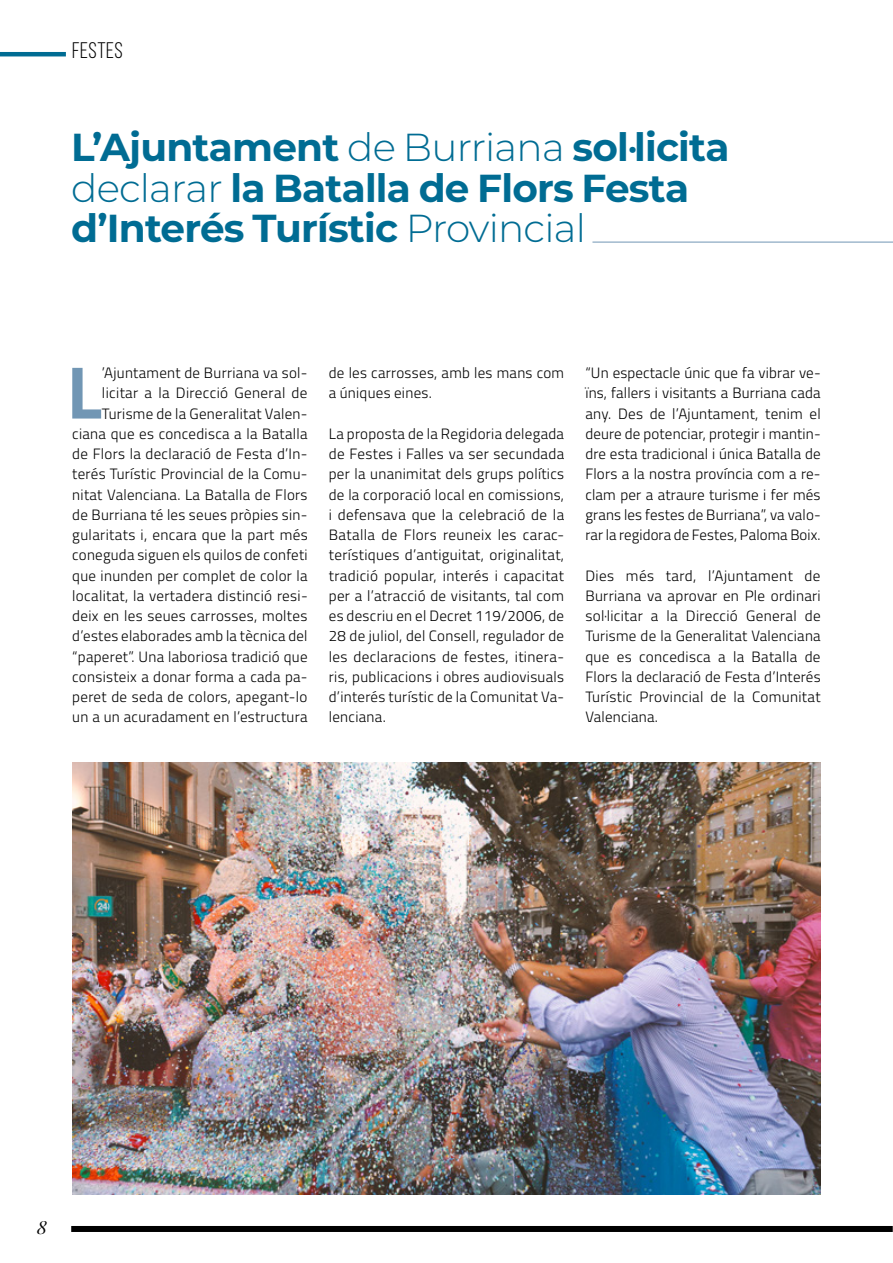
<style>
.page{position:relative;width:893px;height:1263px;background:#fff}
.page>*{position:absolute;margin:0;border:0;box-sizing:border-box;transform-origin:0 0}
.t1{font:700 74.55px "Titillium";color:#7196b4}
.t2{font:700 39px/40.5px "Montserrat";letter-spacing:-.02em;color:#006c93}
.t3{font:22.5px "Bebas Neue";letter-spacing:.02em;color:#000}
.t4{font:italic 18px "Playfair Display";color:#000}
.t5{font:300 15px/20.2px "Titillium";letter-spacing:.02em;color:#000;text-align:justify}
.s1{font-weight:300}
</style>
<div class="page">
<div style="left:71px;top:1226px;width:822px;height:6px;background:#000"></div>
<hr style="left:0;top:52px;width:66px;height:4px;background:#006c93">
<hr style="left:592px;top:242px;width:301px;height:1px;background:#7196b4">
<img style="left:72px;top:763px;width:749px;height:431px">
<h3 class="t3" style="left:72px;top:39px;width:52px">FESTES</h3>
<h2 class="t2" style="left:71px;top:125px;width:660px">L’Ajuntament <span class="s1">de Burriana</span> sol·licita <span class="s1">declarar</span> la Batalla de Flors Festa d’Interés Turístic <span class="s1">Provincial</span></h2>
<p class="t5" style="left:72px;top:362px;width:237px;text-align:right">’Ajuntament de Burriana va sol· licitar a la Direcció General de Turisme de la Generalitat Valen&shy;ciana que es concedisca a la Batalla de Flors la declaració de Festa d’In&shy;terés Turístic Provincial de la Comu&shy;nitat Valenciana. La Batalla de Flors de Burriana té les seues pròpies sin&shy;gularitats i, encara que la part més coneguda siguen els quilos de confeti que inunden per complet de color la localitat, la vertadera distinció resi&shy;deix en les seues carrosses, moltes d’estes elaborades amb la tècnica del “paperet”. Una laboriosa tradició que consisteix a donar forma a cada pa&shy;peret de seda de colors, apegant-lo un a un acuradament en l’estructura</p>
<h1 class="t1" style="left:67px;top:335px;width:37px">L</h1>
<p class="t5" style="left:329px;top:362px;width:237px">de les carrosses, amb les mans com a úniques eines.</p>
<p class="t5" style="left:329px;top:423px;width:237px">La proposta de la Regidoria delegada de Festes i Falles va ser secundada per la unanimitat dels grups polítics de la corporació local en comissions, i defensava que la celebració de la Batalla de Flors reuneix les carac&shy;terístiques d’antiguitat, originalitat, tradició popular, interés i capacitat per a l’atracció de visitants, tal com es descriu en el Decret 119/2006, de 28 de juliol, del Consell, regulador de les declaracions de festes, itinera&shy;ris, publicacions i obres audiovisuals d’interés turístic de la Comunitat Va&shy;lenciana.</p>
<p class="t5" style="left:585px;top:362px;width:237px">“Un espectacle únic que fa vibrar ve&shy;ïns, fallers i visitants a Burriana cada any. Des de l’Ajuntament, tenim el deure de potenciar, protegir i mantin&shy;dre esta tradicional i única Batalla de Flors a la nostra província com a re&shy;clam per a atraure turisme i fer més grans les festes de Burriana”, va valo&shy;rar la regidora de Festes, Paloma Boix.</p>
<p class="t5" style="left:585px;top:564px;width:237px">Dies més tard, l’Ajuntament de Burriana va aprovar en Ple ordinari sol·licitar a la Direcció General de Turisme de la Generalitat Valenciana que es concedisca a la Batalla de Flors la declaració de Festa d’Interés Turístic Provincial de la Comunitat Valenciana.</p>
<p class="t4" style="left:37px;top:1215px;width:11px">8</p>
</div>
